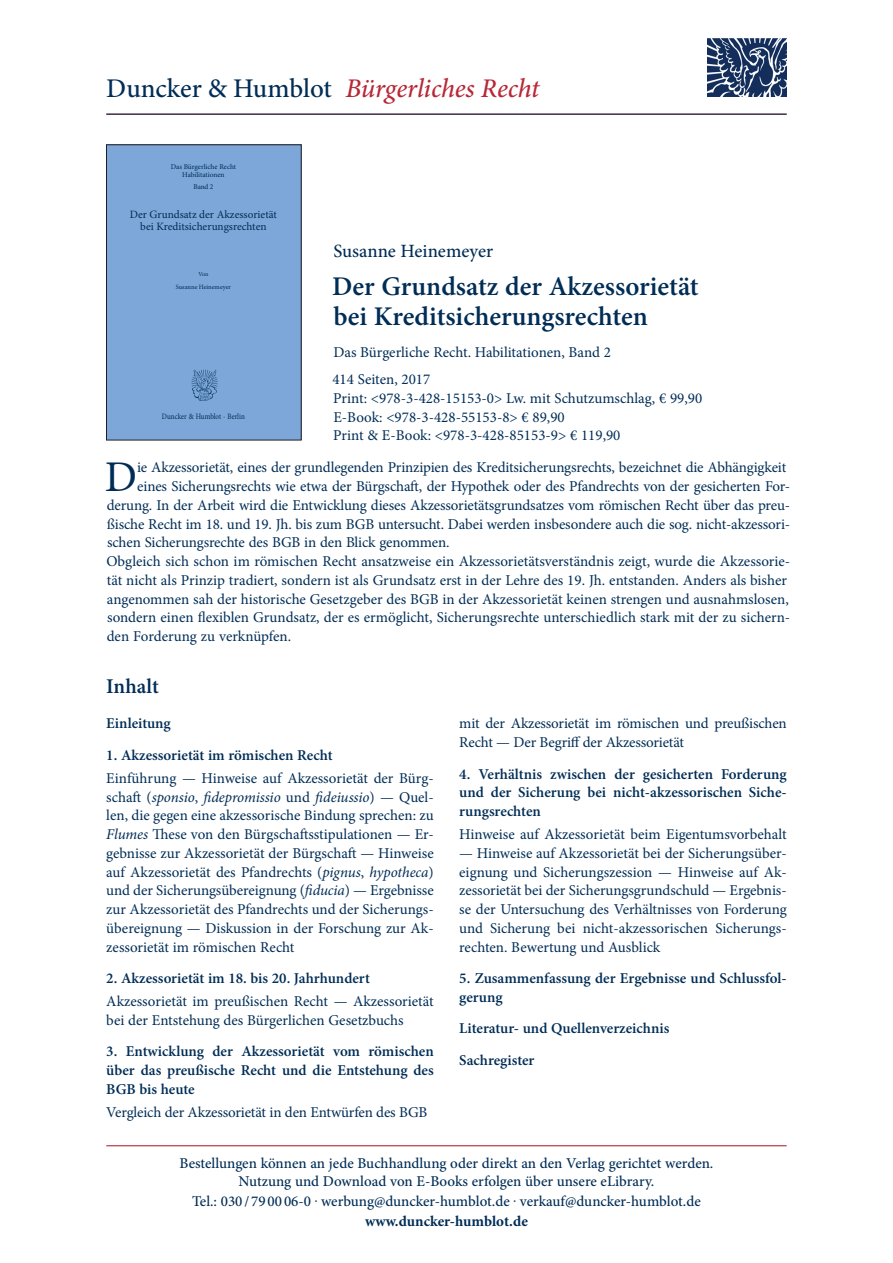
<style>
.page{position:relative;width:893px;height:1263px;background:#fff}
.page>*{position:absolute;margin:0;border:0;box-sizing:border-box;transform-origin:0 0}
.t1{font:43.8px "Minion Pro";color:#002d56}
.t2{font:600 27px/30px "Minion Pro";color:#002d56}
.t3{font:italic 500 27px "Minion Pro";letter-spacing:-.005em;color:#b72837}
.t4{font:600 21px "Minion Pro";color:#002d56}
.t5{font:500 18.75px "Minion Pro";letter-spacing:-.005em;color:#002d56}
.t6{font:15px/18.8px "Minion Pro";letter-spacing:-.005em;color:#002d56}
.t7{font:600 15px/18.8px "Minion Pro";color:#002d56;text-align:justify}
.t8{font:500 15px/18px "Minion Pro";color:#002d56;text-align:center}
.t9{font:700 15px "Minion Pro";color:#002d56}
.t10{font:11.25px/12.6px "Minion Pro";color:#002d56;text-align:center}
.t11{font:8.1px "Minion Pro";letter-spacing:-.005em;color:#002d56;scale:.86 1}
.t12{font:7.35px/8.2px "Minion Pro";letter-spacing:-.005em;color:#002d56;text-align:center}
.t13{font:6.6px "Minion Pro";color:#002d56}
.t14{font:6px "Minion Pro";color:#002d56}
.s1{font-style:normal;color:#002d56}
.s2{font-style:italic}
</style>
<div class="page">
<hr style="left:106px;top:1145px;width:681px;height:1px;background:#b72837">
<div style="left:106px;top:145px;width:195px;height:295px;background:#7ca7d8"></div>
<img style="left:191px;top:369px;width:27px;height:32px">
<div style="left:106px;top:145px;width:195px;height:295px;border:1px solid #231f20"></div>
<img style="left:707px;top:38px;width:79px;height:59px">
<hr style="left:106px;top:114px;width:681px;height:1px;background:#002d56">
<h2 class="t3" style="left:106px;top:70px;width:435px"><span class="s1">Duncker &amp; Humblot</span> Bürgerliches Recht</h2>
<p class="t12" style="left:171px;top:163px;width:67px">Das Bürgerliche Recht<br>Habilitationen</p>
<p class="t12" style="left:194px;top:183px;width:21px">Band 2</p>
<p class="t10" style="left:130px;top:208px;width:149px">Der Grundsatz der Akzessorietät bei Kreditsicherungsrechten</p>
<p class="t14" style="left:198px;top:270px;width:12px">Von</p>
<p class="t13" style="left:176px;top:282px;width:57px">Susanne Heinemeyer</p>
<p class="t11" style="left:162px;top:411px;width:98px">Duncker &amp; Humblot · Berlin</p>
<p class="t5" style="left:333px;top:238px;width:161px">Susanne Heinemeyer</p>
<h2 class="t2" style="left:332px;top:271px;width:368px">Der Grundsatz der Akzessorietät bei Kreditsicherungsrechten</h2>
<p class="t6" style="left:332px;top:338px;width:280px;line-height:27.3px">Das Bürgerliche Recht. Habilitationen, Band 2<br>414 Seiten, 2017</p>
<p class="t6" style="left:333px;top:389px;width:370px">Print: &lt;978-3-428-15153-0&gt; Lw. mit Schutzumschlag, € 99,90<br>E-Book: &lt;978-3-428-55153-8&gt; € 89,90<br>Print &amp; E-Book: &lt;978-3-428-85153-9&gt; € 119,90</p>
<h1 class="t1" style="left:105px;top:448px;width:34px">D</h1>
<p class="t6" style="left:137px;top:458px;width:651px">ie Akzessorietät, eines der grundlegenden Prinzipien des Kreditsicherungsrechts, bezeichnet die Abhängigkeit</p>
<p class="t6" style="left:137px;top:477px;width:654px">eines Sicherungsrechts wie etwa der Bürgschaft, der Hypothek oder des Pfandrechts von der gesicherten For-</p>
<p class="t6" style="left:107px;top:496px;width:685px">derung. In der Arbeit wird die Entwicklung dieses Akzessorietätsgrundsatzes vom römischen Recht über das preu-</p>
<p class="t6" style="left:107px;top:515px;width:685px">ßische Recht im 18. und 19. Jh. bis zum BGB untersucht. Dabei werden insbesondere auch die sog. nicht-akzessori-</p>
<p class="t6" style="left:107px;top:533px;width:344px">schen Sicherungsrechte des BGB in den Blick genommen.</p>
<p class="t6" style="left:106px;top:552px;width:685px">Obgleich sich schon im römischen Recht ansatzweise ein Akzessorietätsverständnis zeigt, wurde die Akzessorie-</p>
<p class="t6" style="left:107px;top:571px;width:682px">tät nicht als Prinzip tradiert, sondern ist als Grundsatz erst in der Lehre des 19. Jh. entstanden. Anders als bisher</p>
<p class="t6" style="left:107px;top:590px;width:683px">angenommen sah der historische Gesetzgeber des BGB in der Akzessorietät keinen strengen und ausnahmslosen,</p>
<p class="t6" style="left:107px;top:608px;width:685px">sondern einen flexiblen Grundsatz, der es ermöglicht, Sicherungsrechte unterschiedlich stark mit der zu sichern-</p>
<p class="t6" style="left:107px;top:627px;width:186px">den Forderung zu verknüpfen.</p>
<h3 class="t4" style="left:106px;top:671px;width:54px">Inhalt</h3>
<p class="t7" style="left:106px;top:714px;width:66px">Einleitung</p>
<p class="t7" style="left:106px;top:746px;width:228px">1. Akzessorietät im römischen Recht</p>
<p class="t6" style="left:106px;top:769px;width:329px;text-align:justify">Einführung — Hinweise auf Akzessorietät der Bürg&shy;schaft (<span class="s2">sponsio</span>, <span class="s2">fidepromissio</span> und <span class="s2">fideiussio</span>) — Quel&shy;len, die gegen eine akzessorische Bindung sprechen: zu <span class="s2">Flumes</span> These von den Bürgschaftsstipulationen — Er&shy;gebnisse zur Akzessorietät der Bürgschaft — Hinweise auf Akzessorietät des Pfandrechts (<span class="s2">pignus</span>, <span class="s2">hypotheca</span>) und der Sicherungsübereignung (<span class="s2">fiducia</span>) — Ergebnisse zur Akzessorietät des Pfandrechts und der Sicherungs&shy;übereignung — Diskussion in der Forschung zur Ak&shy;zessorietät im römischen Recht</p>
<p class="t7" style="left:106px;top:969px;width:265px">2. Akzessorietät im 18. bis 20. Jahrhundert</p>
<p class="t6" style="left:106px;top:992px;width:329px">Akzessorietät im preußischen Recht — Akzessorietät bei der Entstehung des Bürgerlichen Gesetzbuchs</p>
<p class="t7" style="left:106px;top:1042px;width:329px">3. Entwicklung der Akzessorietät vom römischen über das preußische Recht und die Entstehung des BGB bis heute</p>
<p class="t6" style="left:106px;top:1103px;width:323px">Vergleich der Akzessorietät in den Entwürfen des BGB</p>
<p class="t6" style="left:459px;top:714px;width:329px">mit der Akzessorietät im römischen und preußischen<br>Recht — Der Begriff der Akzessorietät</p>
<p class="t7" style="left:459px;top:764px;width:329px">4. Verhältnis zwischen der gesicherten Forderung und der Sicherung bei nicht-akzessorischen Siche&shy;rungsrechten</p>
<p class="t6" style="left:459px;top:825px;width:329px">Hinweise auf Akzessorietät beim Eigentumsvorbehalt</p>
<p class="t6" style="left:459px;top:844px;width:329px;text-align:justify">— Hinweise auf Akzessorietät bei der Sicherungsüber&shy;eignung und Sicherungszession — Hinweise auf Ak&shy;zessorietät bei der Sicherungsgrundschuld — Ergebnis&shy;se der Untersuchung des Verhältnisses von Forderung und Sicherung bei nicht-akzessorischen Sicherungs&shy;rechten. Bewertung und Ausblick</p>
<p class="t7" style="left:459px;top:969px;width:329px">5. Zusammenfassung der Ergebnisse und Schlussfol&shy;gerung</p>
<p class="t7" style="left:459px;top:1013px;width:212px;line-height:31.5px">Literatur- und Quellenverzeichnis<br>Sachregister</p>
<p class="t8" style="left:179px;top:1154px;width:535px">Bestellungen können an jede Buchhandlung oder direkt an den Verlag gerichtet werden.<br>Nutzung und Download von E-Books erfolgen über unsere eLibrary.</p>
<p class="t8" style="left:192px;top:1192px;width:510px">Tel.: 030 / 79 00 06-0 . werbung@duncker-humblot.de . verkauf@duncker-humblot.de</p>
<p class="t9" style="left:365px;top:1210px;width:164px">www.duncker-humblot.de</p>
</div>
